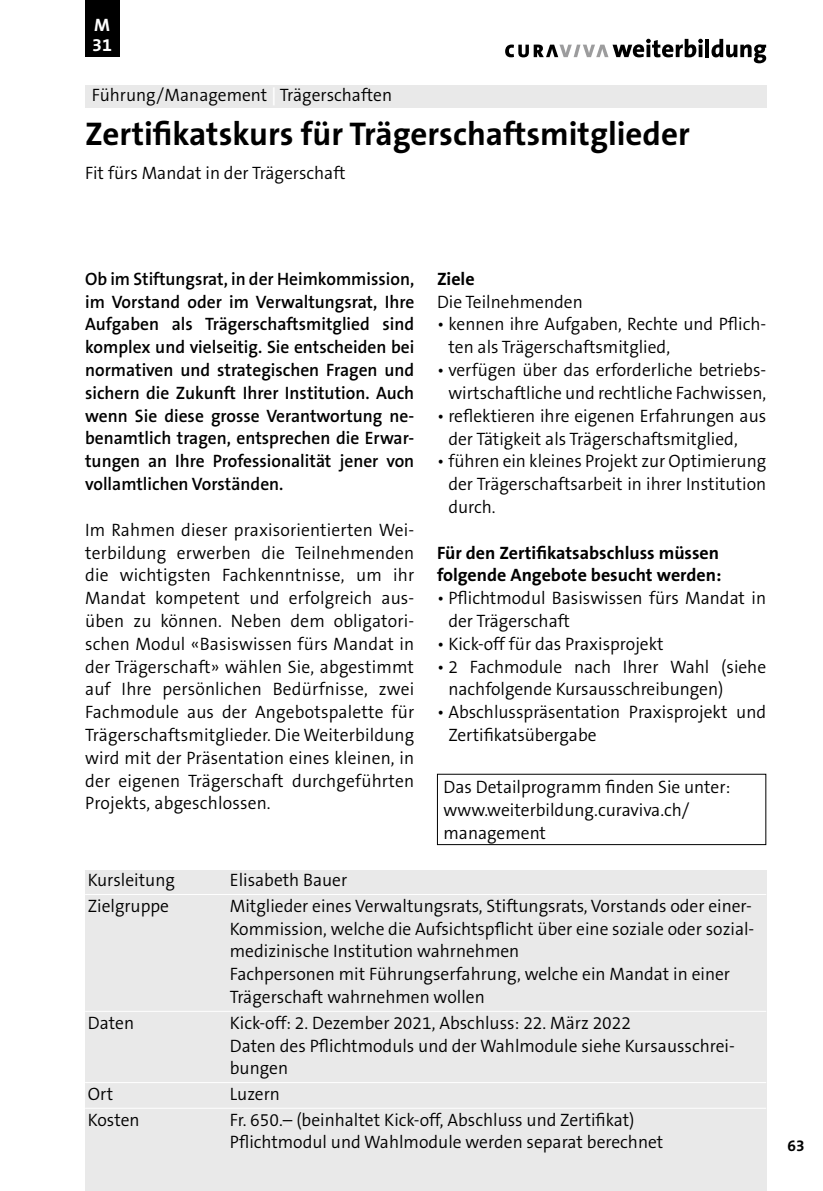
<style>
.page{position:relative;width:823px;height:1191px;background:#fff}
.page>*{position:absolute;margin:0;border:0;box-sizing:border-box;transform-origin:0 0}
.t1{font:700 33px "The Sans B7";color:#000}
.t2{font:300 18px/22.8px "The Sans B4";color:#000}
.t3{font:600 18px/22.8px "The Sans B6";color:#000;text-align:justify}
.t4{font:700 18px/22.8px "The Sans B7";color:#000}
.t5{font:700 18px/20px "The Sans B7";color:#fff}
.t6{font:700 16px "The Sans B7";color:#000}
.s1{font-family:"The Sans B6";font-weight:600;color:#fff}
</style>
<div class="page">
<hr style="left:705px;top:39px;width:3px;height:18px;background:#000">
<svg style="left:711px;top:39px;width:54px;height:24px"></svg>
<svg style="left:505px;top:39px;width:197px;height:18px"></svg>
<div style="left:85px;top:0;width:34px;height:57px;background:#000"></div>
<div style="left:85px;top:85px;width:680px;height:23px;background:#e9e9e9"></div>
<div style="left:85px;top:870px;width:680px;height:321px;background:#e9e9e9"></div>
<hr style="left:85px;top:894px;width:680px;height:1px;background:#fff">
<hr style="left:85px;top:1011px;width:680px;height:1px;background:#fff">
<hr style="left:85px;top:1082px;width:680px;height:1px;background:#fff">
<hr style="left:85px;top:1107px;width:680px;height:1px;background:#fff">
<div style="left:437px;top:774px;width:328px;height:71px;border:1px solid #000"></div>
<p class="t5" style="left:92px;top:16px;width:21px">M<br>31</p>
<p class="t2" style="left:92px;top:85px;width:302px">Führung/Management <span class="s1">|</span> Trägerschaften</p>
<h1 class="t1" style="left:85px;top:116px;width:605px">Zertifikatskurs für Trägerschaftsmitglieder</h1>
<p class="t2" style="left:85px;top:163px;width:262px">Fit fürs Mandat in der Trägerschaft</p>
<p class="t3" style="left:85px;top:268px;width:330px">Ob im Stiftungsrat, in der Heimkommission, im Vorstand oder im Verwaltungsrat, Ihre Aufgaben als Trägerschaftsmitglied sind komplex und vielseitig. Sie entscheiden bei normativen und strategischen Fragen und sichern die Zukunft Ihrer Institution. Auch wenn Sie diese grosse Verantwortung ne&shy;benamtlich tragen, entsprechen die Erwar&shy;tungen an Ihre Professionalität jener von vollamtlichen Vorständen.</p>
<p class="t2" style="left:85px;top:519px;width:330px;text-align:justify">Im Rahmen dieser praxisorientierten Wei&shy;terbildung erwerben die Teilnehmenden die wichtigsten Fachkenntnisse, um ihr Mandat kompetent und erfolgreich aus&shy;üben zu können. Neben dem obligatori&shy;schen Modul «Basiswissen fürs Mandat in der Trägerschaft» wählen Sie, abgestimmt auf Ihre persönlichen Bedürfnisse, zwei Fachmodule aus der Angebotspalette für Trägerschaftsmitglieder. Die Weiterbildung wird mit der Präsentation eines kleinen, in der eigenen Trägerschaft durchgeführten Projekts, abgeschlossen.</p>
<p class="t4" style="left:437px;top:268px;width:39px">Ziele</p>
<p class="t2" style="left:437px;top:291px;width:147px">Die Teilnehmenden</p>
<p class="t2" style="left:448px;top:314px;width:319px;text-indent:-11px">• kennen ihre Aufgaben, Rechte und Pflich&shy;ten als Trägerschaftsmitglied,</p>
<p class="t2" style="left:437px;top:360px;width:330px;text-align:right">• verfügen über das erforderliche betriebs&shy;wirtschaftliche und rechtliche Fachwissen,</p>
<p class="t2" style="left:448px;top:405px;width:319px;text-indent:-11px">• reflektieren ihre eigenen Erfahrungen aus der Tätigkeit als Trägerschaftsmitglied,</p>
<p class="t2" style="left:448px;top:451px;width:319px;text-align:justify;text-indent:-11px">• führen ein kleines Projekt zur Optimierung der Trägerschaftsarbeit in ihrer Institution durch.</p>
<p class="t4" style="left:437px;top:542px;width:286px">Für den Zertifikatsabschluss müssen folgende Angebote besucht werden:</p>
<p class="t2" style="left:448px;top:588px;width:319px;text-indent:-11px">• Pflichtmodul Basiswissen fürs Mandat in der Trägerschaft</p>
<p class="t2" style="left:437px;top:633px;width:228px">• Kick-off für das Praxisprojekt</p>
<p class="t2" style="left:448px;top:656px;width:319px;text-indent:-11px">• 2 Fachmodule nach Ihrer Wahl (siehe nachfolgende Kursausschreibungen)</p>
<p class="t2" style="left:448px;top:702px;width:319px;text-indent:-11px">• Abschlusspräsentation Praxisprojekt und<br>Zertifikatsübergabe</p>
<p class="t2" style="left:443px;top:776px;width:288px">Das Detailprogramm finden Sie unter: www.weiterbildung.curaviva.ch/ management</p>
<p class="t2" style="left:88px;top:870px;width:88px">Kursleitung</p>
<p class="t2" style="left:230px;top:870px;width:119px">Elisabeth Bauer</p>
<p class="t2" style="left:88px;top:895px;width:82px">Zielgruppe</p>
<p class="t2" style="left:230px;top:895px;width:525px">Mitglieder eines Verwaltungsrats, Stiftungsrats, Vorstands oder einer-Kommission, welche die Aufsichtspflicht über eine soziale oder sozial&shy;medizinische Institution wahrnehmen<br>Fachpersonen mit Führungserfahrung, welche ein Mandat in einer Trägerschaft wahrnehmen wollen</p>
<p class="t2" style="left:88px;top:1012px;width:48px">Daten</p>
<p class="t2" style="left:230px;top:1012px;width:506px">Kick-off: 2. Dezember 2021, Abschluss: 22. März 2022<br>Daten des Pflichtmoduls und der Wahlmodule siehe Kursausschrei&shy;bungen</p>
<p class="t2" style="left:88px;top:1083px;width:27px">Ort</p>
<p class="t2" style="left:230px;top:1083px;width:52px">Luzern</p>
<p class="t2" style="left:88px;top:1109px;width:53px">Kosten</p>
<p class="t2" style="left:230px;top:1109px;width:435px">Fr. 650.– (beinhaltet Kick-off, Abschluss und Zertifikat)<br>Pflichtmodul und Wahlmodule werden separat berechnet</p>
<p class="t6" style="left:787px;top:1137px;width:19px">63</p>
</div>
